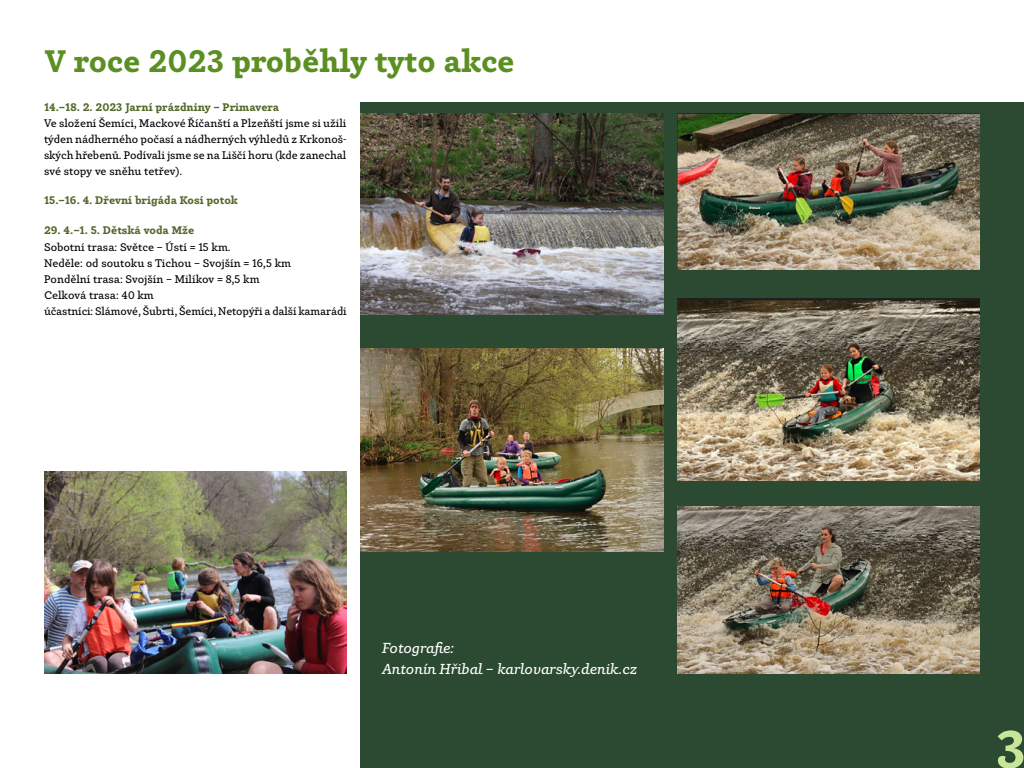
<style>
.page{position:relative;width:1024px;height:768px;background:#fff}
.page>*{position:absolute;margin:0;border:0;box-sizing:border-box;transform-origin:0 0}
.t1{font:700 53px "Carot Slab";color:#c8e59a}
.t2{font:700 31px "Carot Slab";color:#5b8f22}
.t3{font:italic 14.5px/21px "Carot Slab";color:#fff}
.t4{font:11px/16px "Carot Slab";color:#000;text-align:justify}
.t5{font:700 11px "Carot Slab";color:#53682b}
</style>
<div class="page">
<div style="left:361px;top:102px;width:663px;height:666px;background:#2c4931"></div>
<img style="left:677px;top:113px;width:303px;height:156px">
<img style="left:677px;top:298px;width:303px;height:183px">
<img style="left:361px;top:113px;width:302px;height:202px">
<img style="left:361px;top:348px;width:302px;height:204px">
<img style="left:44px;top:472px;width:303px;height:202px">
<img style="left:677px;top:506px;width:303px;height:168px">
<h2 class="t2" style="left:45px;top:42px;width:471px">V roce 2023 proběhly tyto akce</h2>
<p class="t5" style="left:44px;top:100px;width:237px">14.–18. 2. 2023 Jarní prázdniny – Primavera</p>
<p class="t4" style="left:44px;top:115px;width:304px">Ve složení Šemíci, Mackové Říčanští a Plzeňští jsme si užili týden nádherného počasí a nádherných výhledů z Krkonoš&shy;ských hřebenů. Podívali jsme se na Liščí horu (kde zanechal své stopy ve sněhu tetřev).</p>
<p class="t5" style="left:44px;top:194px;width:195px">15.–16. 4. Dřevní brigáda Kosí potok</p>
<p class="t5" style="left:44px;top:224px;width:152px">29. 4.–1. 5. Dětská voda Mže</p>
<p class="t4" style="left:44px;top:239px;width:304px;text-align:left">Sobotní trasa: Světce – Ústí = 15 km.<br>Neděle: od soutoku s Tichou – Svojšín = 16,5 km<br>Pondělní trasa: Svojšín – Milíkov = 8,5 km<br>Celková trasa: 40 km<br>účastníci: Slámové, Šubrti, Šemíci, Netopýři a další kamarádi</p>
<h3 class="t3" style="left:382px;top:638px;width:257px">Fotografie:<br>Antonín Hřibal – karlovarsky.denik.cz</h3>
<h1 class="t1" style="left:996px;top:717px;width:31px">3</h1>
</div>
